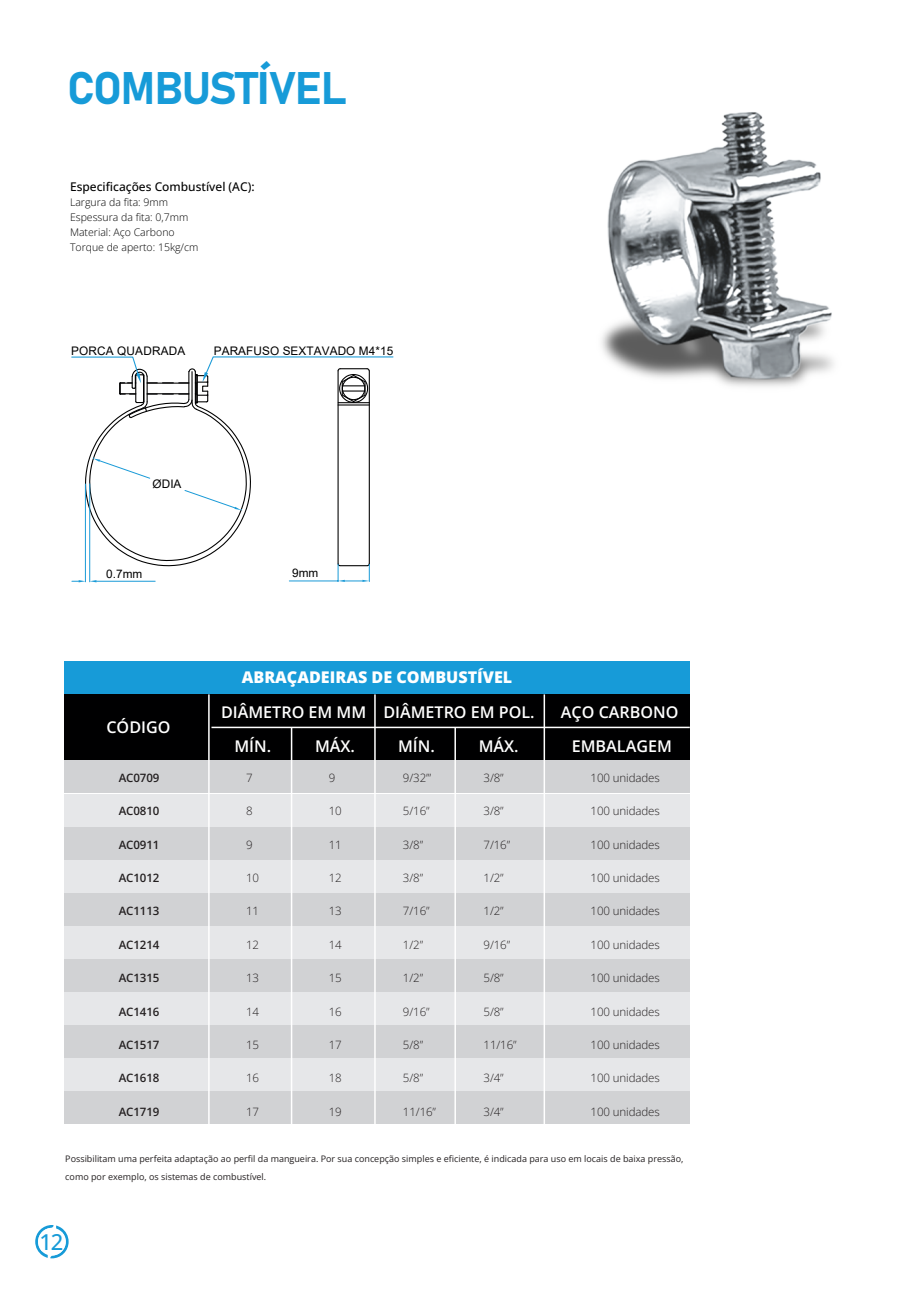
<style>
.page{position:relative;width:919px;height:1289px;background:#fff}
.page>*{position:absolute;margin:0;border:0;box-sizing:border-box;transform-origin:0 0}
.t1{font:45px "Bahnschrift";letter-spacing:-.025em;color:#179bd8}
.t2{font:500 21.9px "Open Sans";color:#179bd8}
.t3{font:600 16.05px/33.9px "Open Sans";color:#fff}
.t4{font:800 16.05px "Open Sans";color:#fff}
.t5{font:500 12px "Open Sans";color:#000001}
.t6{font:11.85px "Arial";letter-spacing:.005em;color:#000001}
.t7{font:300 11.55px "Open Sans";letter-spacing:-.01em;color:#231f20}
.t8{font:600 11.55px "Open Sans";letter-spacing:-.01em;color:#231f20}
.t9{font:300 10.5px/15px "Open Sans";color:#000001}
.t10{font:9px/18px "Open Sans";color:#231f20}
</style>
<div class="page">
<div style="left:64px;top:661px;width:625px;height:33px;background:#179bd8"></div>
<div style="left:64px;top:694px;width:625px;height:66px;background:#000001"></div>
<div style="left:64px;top:760px;width:625px;height:33px;background:#d1d2d4"></div>
<div style="left:64px;top:793px;width:625px;height:33px;background:#e6e7e9"></div>
<div style="left:64px;top:826px;width:625px;height:33px;background:#d1d2d4"></div>
<div style="left:64px;top:860px;width:625px;height:33px;background:#e6e7e9"></div>
<div style="left:64px;top:893px;width:625px;height:33px;background:#d1d2d4"></div>
<div style="left:64px;top:925px;width:625px;height:33px;background:#e6e7e9"></div>
<div style="left:64px;top:958px;width:625px;height:33px;background:#d1d2d4"></div>
<div style="left:64px;top:992px;width:625px;height:33px;background:#e6e7e9"></div>
<div style="left:64px;top:1025px;width:625px;height:33px;background:#d1d2d4"></div>
<div style="left:64px;top:1058px;width:625px;height:33px;background:#e6e7e9"></div>
<div style="left:64px;top:1091px;width:625px;height:33px;background:#d1d2d4"></div>
<hr style="left:211px;top:726px;width:478px;height:2px;background:#fff">
<hr style="left:208px;top:694px;width:2px;height:430px;background:#fff">
<hr style="left:543px;top:694px;width:2px;height:430px;background:#fff">
<hr style="left:454px;top:727px;width:2px;height:397px;background:#fff">
<hr style="left:374px;top:694px;width:1px;height:430px;background:#fff">
<hr style="left:291px;top:727px;width:1px;height:397px;background:#fff">
<svg style="left:71px;top:356px;width:323px;height:226px"></svg>
<img style="left:601px;top:112px;width:233px;height:275px">
<svg style="left:35px;top:1225px;width:34px;height:33px"></svg>
<div style="left:38px;top:1227px;width:28px;height:28px;background:#fff;border-radius:50%"></div>
<h1 class="t1" style="left:67px;top:54px;width:281px">COMBUSTÍVEL</h1>
<p class="t5" style="left:70px;top:178px;width:186px">Especificações Combustível (AC):</p>
<p class="t9" style="left:70px;top:194px;width:130px">Largura da fita: 9mm<br>Espessura da fita: 0,7mm<br>Material: Aço Carbono<br>Torque de aperto: 15kg/cm</p>
<p class="t6" style="left:71px;top:342px;width:116px">PORCA QUADRADA</p>
<p class="t6" style="left:214px;top:342px;width:181px">PARAFUSO SEXTAVADO M4*15</p>
<p class="t6" style="left:153px;top:476px;width:30px">ØDIA</p>
<p class="t6" style="left:106px;top:565px;width:38px">0.7mm</p>
<h3 class="t3" style="left:106px;top:709px;width:65px">CÓDIGO</h3>
<p class="t8" style="left:119px;top:769px;width:42px">AC0709</p>
<p class="t8" style="left:119px;top:803px;width:42px">AC0810</p>
<p class="t8" style="left:119px;top:836px;width:42px">AC0911</p>
<p class="t8" style="left:119px;top:870px;width:42px">AC1012</p>
<p class="t8" style="left:119px;top:903px;width:42px">AC1113</p>
<p class="t8" style="left:119px;top:936px;width:42px">AC1214</p>
<p class="t8" style="left:119px;top:970px;width:42px">AC1315</p>
<p class="t8" style="left:119px;top:1003px;width:42px">AC1416</p>
<p class="t8" style="left:119px;top:1036px;width:42px">AC1517</p>
<p class="t8" style="left:119px;top:1070px;width:42px">AC1618</p>
<p class="t8" style="left:119px;top:1103px;width:42px">AC1719</p>
<p class="t6" style="left:292px;top:565px;width:28px">9mm</p>
<h3 class="t4" style="left:242px;top:666px;width:272px">ABRAÇADEIRAS DE COMBUSTÍVEL</h3>
<h3 class="t3" style="left:234px;top:694px;width:133px;text-indent:-13px">DIÂMETRO EM MM<br>MÍN.</h3>
<h3 class="t3" style="left:315px;top:728px;width:41px">MÁX.</h3>
<p class="t7" style="left:246px;top:769px;width:8px">7</p>
<p class="t7" style="left:246px;top:803px;width:8px">8</p>
<p class="t7" style="left:246px;top:836px;width:8px">9</p>
<p class="t7" style="left:246px;top:870px;width:15px">10</p>
<p class="t7" style="left:246px;top:903px;width:15px">11</p>
<p class="t7" style="left:246px;top:936px;width:15px">12</p>
<p class="t7" style="left:246px;top:970px;width:15px">13</p>
<p class="t7" style="left:246px;top:1003px;width:15px">14</p>
<p class="t7" style="left:246px;top:1036px;width:15px">15</p>
<p class="t7" style="left:246px;top:1070px;width:15px">16</p>
<p class="t7" style="left:246px;top:1103px;width:15px">17</p>
<p class="t7" style="left:329px;top:769px;width:8px">9</p>
<p class="t7" style="left:329px;top:803px;width:15px">10</p>
<p class="t7" style="left:329px;top:836px;width:15px">11</p>
<p class="t7" style="left:329px;top:870px;width:15px">12</p>
<p class="t7" style="left:329px;top:903px;width:15px">13</p>
<p class="t7" style="left:329px;top:936px;width:15px">14</p>
<p class="t7" style="left:329px;top:970px;width:15px">15</p>
<p class="t7" style="left:329px;top:1003px;width:15px">16</p>
<p class="t7" style="left:329px;top:1036px;width:15px">17</p>
<p class="t7" style="left:329px;top:1070px;width:15px">18</p>
<p class="t7" style="left:329px;top:1103px;width:15px">19</p>
<h3 class="t3" style="left:383px;top:694px;width:153px">DIÂMETRO EM POL.</h3>
<h3 class="t3" style="left:561px;top:694px;width:119px">AÇO CARBONO</h3>
<h3 class="t3" style="left:398px;top:728px;width:38px">MÍN.</h3>
<h3 class="t3" style="left:478px;top:728px;width:41px">MÁX.</h3>
<h3 class="t3" style="left:571px;top:728px;width:102px">EMBALAGEM</h3>
<p class="t7" style="left:590px;top:769px;width:71px">100 unidades</p>
<p class="t7" style="left:590px;top:803px;width:71px">100 unidades</p>
<p class="t7" style="left:590px;top:836px;width:71px">100 unidades</p>
<p class="t7" style="left:590px;top:870px;width:71px">100 unidades</p>
<p class="t7" style="left:590px;top:903px;width:71px">100 unidades</p>
<p class="t7" style="left:590px;top:936px;width:71px">100 unidades</p>
<p class="t7" style="left:590px;top:970px;width:71px">100 unidades</p>
<p class="t7" style="left:590px;top:1003px;width:71px">100 unidades</p>
<p class="t7" style="left:590px;top:1036px;width:71px">100 unidades</p>
<p class="t7" style="left:590px;top:1070px;width:71px">100 unidades</p>
<p class="t7" style="left:590px;top:1103px;width:71px">100 unidades</p>
<p class="t7" style="left:403px;top:769px;width:30px">9/32’”</p>
<p class="t7" style="left:403px;top:803px;width:28px">5/16”</p>
<p class="t7" style="left:403px;top:836px;width:22px">3/8”</p>
<p class="t7" style="left:403px;top:870px;width:22px">3/8”</p>
<p class="t7" style="left:403px;top:903px;width:28px">7/16”</p>
<p class="t7" style="left:403px;top:936px;width:22px">1/2”</p>
<p class="t7" style="left:403px;top:970px;width:22px">1/2”</p>
<p class="t7" style="left:403px;top:1003px;width:28px">9/16”</p>
<p class="t7" style="left:403px;top:1036px;width:22px">5/8”</p>
<p class="t7" style="left:403px;top:1070px;width:22px">5/8”</p>
<p class="t7" style="left:403px;top:1103px;width:35px">11/16”</p>
<p class="t7" style="left:483px;top:769px;width:22px">3/8”</p>
<p class="t7" style="left:483px;top:803px;width:22px">3/8”</p>
<p class="t7" style="left:483px;top:836px;width:28px">7/16”</p>
<p class="t7" style="left:483px;top:870px;width:22px">1/2”</p>
<p class="t7" style="left:483px;top:903px;width:22px">1/2”</p>
<p class="t7" style="left:483px;top:936px;width:28px">9/16”</p>
<p class="t7" style="left:483px;top:970px;width:22px">5/8”</p>
<p class="t7" style="left:483px;top:1003px;width:22px">5/8”</p>
<p class="t7" style="left:483px;top:1036px;width:35px">11/16”</p>
<p class="t7" style="left:483px;top:1070px;width:22px">3/4”</p>
<p class="t7" style="left:483px;top:1103px;width:22px">3/4”</p>
<p class="t10" style="left:65px;top:1148px;width:619px">Possibilitam uma perfeita adaptação ao perfil da mangueira. Por sua concepção simples e eficiente, é indicada para uso em locais de baixa pressão, como por exemplo, os sistemas de combustível.</p>
<h2 class="t2" style="left:39px;top:1226px;width:25px">12</h2>
</div>
